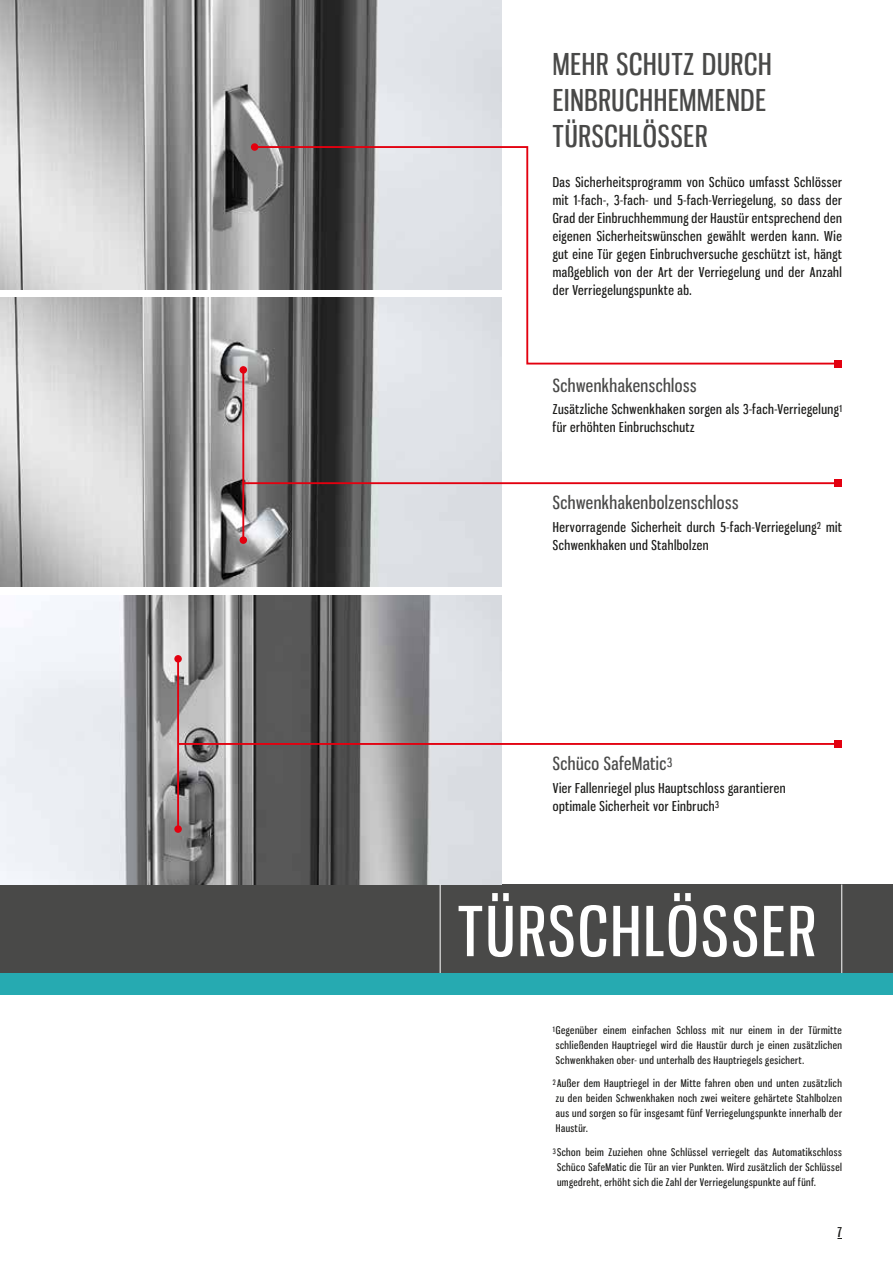
<style>
.page{position:relative;width:893px;height:1263px;background:#fff}
.page>*{position:absolute;margin:0;border:0;box-sizing:border-box;transform-origin:0 0}
.t1{font:67.5px "Gnuolane Rg";letter-spacing:.04em;color:#fff}
.t2{font:30px/36px "Gnuolane Rg";letter-spacing:.03em;color:#494948}
.t3{font:18px "Gnuolane Rg";letter-spacing:.025em;color:#494948}
.t4{font:13.5px/18px "Gnuolane Rg";letter-spacing:.035em;color:#1a1a18}
.t5{font:10.5px/15px "Gnuolane Rg";letter-spacing:.045em;color:#1a1a18;text-align:justify}
</style>
<div class="page">
<div style="left:0;top:884px;width:893px;height:90px;background:#494948"></div>
<img style="left:0;top:298px;width:502px;height:289px">
<img style="left:0;top:595px;width:502px;height:289px">
<img style="left:0;top:0;width:502px;height:289px">
<svg style="left:253px;top:145px;width:581px;height:220px"></svg>
<div style="left:834px;top:360px;width:8px;height:7px;background:#e3000f"></div>
<div style="left:251px;top:143px;width:7px;height:8px;background:#e3000f;border-radius:50%"></div>
<hr style="left:242px;top:482px;width:596px;height:2px;background:#e3000f">
<div style="left:834px;top:479px;width:8px;height:8px;background:#e3000f"></div>
<hr style="left:178px;top:743px;width:660px;height:2px;background:#e3000f">
<div style="left:834px;top:740px;width:8px;height:8px;background:#e3000f"></div>
<hr style="left:440px;top:884px;width:1px;height:90px;background:#fff">
<hr style="left:841px;top:884px;width:1px;height:90px;background:#fff">
<hr style="left:242px;top:370px;width:2px;height:170px;background:#e3000f">
<div style="left:240px;top:536px;width:7px;height:8px;background:#e3000f;border-radius:50%"></div>
<div style="left:240px;top:366px;width:7px;height:8px;background:#e3000f;border-radius:50%"></div>
<hr style="left:177px;top:659px;width:2px;height:170px;background:#e3000f">
<div style="left:174px;top:825px;width:8px;height:8px;background:#e3000f;border-radius:50%"></div>
<div style="left:174px;top:655px;width:8px;height:7px;background:#e3000f;border-radius:50%"></div>
<div style="left:0;top:974px;width:893px;height:21px;background:#26aab1"></div>
<h2 class="t2" style="left:553px;top:46px;width:143px">Mehr Schutzdurch einbruchhemmende<br>Türsch</h2>
<h2 class="t2" style="left:633px;top:118px;width:24px">lösser</h2>
<p class="t4" style="left:553px;top:173px;width:291px;text-align:justify">Das Sicherheitsprogramm von Schüco umfasst Schlösser mit 1-fach-, 3-fach- und 5-fach-Verriegelung, so dass der Grad der Einbruchhemmung der Haustür entsprechend den eigenen Sicherheitswünschen gewählt werden kann. Wie gut eine Tür gegen Einbruchversuche geschützt ist, hängt maßgeblich von der Art der Verriegelung und der Anzahl der Verriegelungspunkte ab.</p>
<h3 class="t3" style="left:553px;top:374px;width:145px">Schwenkhakenschloss</h3>
<p class="t4" style="left:553px;top:400px;width:291px">Zusätzliche Schwenkhaken sorgen als 3-fach-Verriegelung<sup>1 </sup>für erhöhten Einbruchschutz</p>
<h3 class="t3" style="left:553px;top:492px;width:187px">Schwenkhakenbolzenschloss</h3>
<p class="t4" style="left:553px;top:518px;width:291px">Hervorragende Sicherheit durch 5-fach-Verriegelung<sup>2</sup> mit<br>Schwenkhaken und Stahlbolzen</p>
<h3 class="t3" style="left:553px;top:753px;width:121px">Schüco SafeMatic<sup>3</sup></h3>
<p class="t4" style="left:553px;top:778px;width:234px">Vier Fallenriegel plus Hauptschloss garantieren optimale Sicherheit vor Einbruch<sup>3</sup></p>
<h1 class="t1" style="left:458px;top:890px;width:358px">TÜRSCHLÖSSER</h1>
<p class="t5" style="left:553px;top:1022px;width:291px"><sup>1</sup> Gegenüber einem einfachen Schloss mit nur einem in der Türmitte schließenden Hauptriegel wird die Haustür durch je einen zusätzlichen Schwenkhaken ober- und unterhalb des Hauptriegels gesichert.</p>
<p class="t5" style="left:553px;top:1076px;width:291px"><sup>2</sup> Außer dem Hauptriegel in der Mitte fahren oben und unten zusätzlich zu den beiden Schwenkhaken noch zwei weitere gehärtete Stahlbolzen aus und sorgen so für insgesamt fünf Verriegelungspunkte innerhalb der Haustür.</p>
<p class="t5" style="left:557px;top:1144px;width:286px;text-indent:-4px"><sup>3</sup> Schon beim Zuziehen ohne Schlüssel verriegelt das Automatikschloss Schüco SafeMatic die Tür an vier Punkten. Wird zusätzlich der Schlüssel umgedreht, erhöht sich die Zahl der Verriegelungspunkte auf fünf.</p>
<p class="t4" style="left:837px;top:1223px;width:6px">7</p>
</div>
